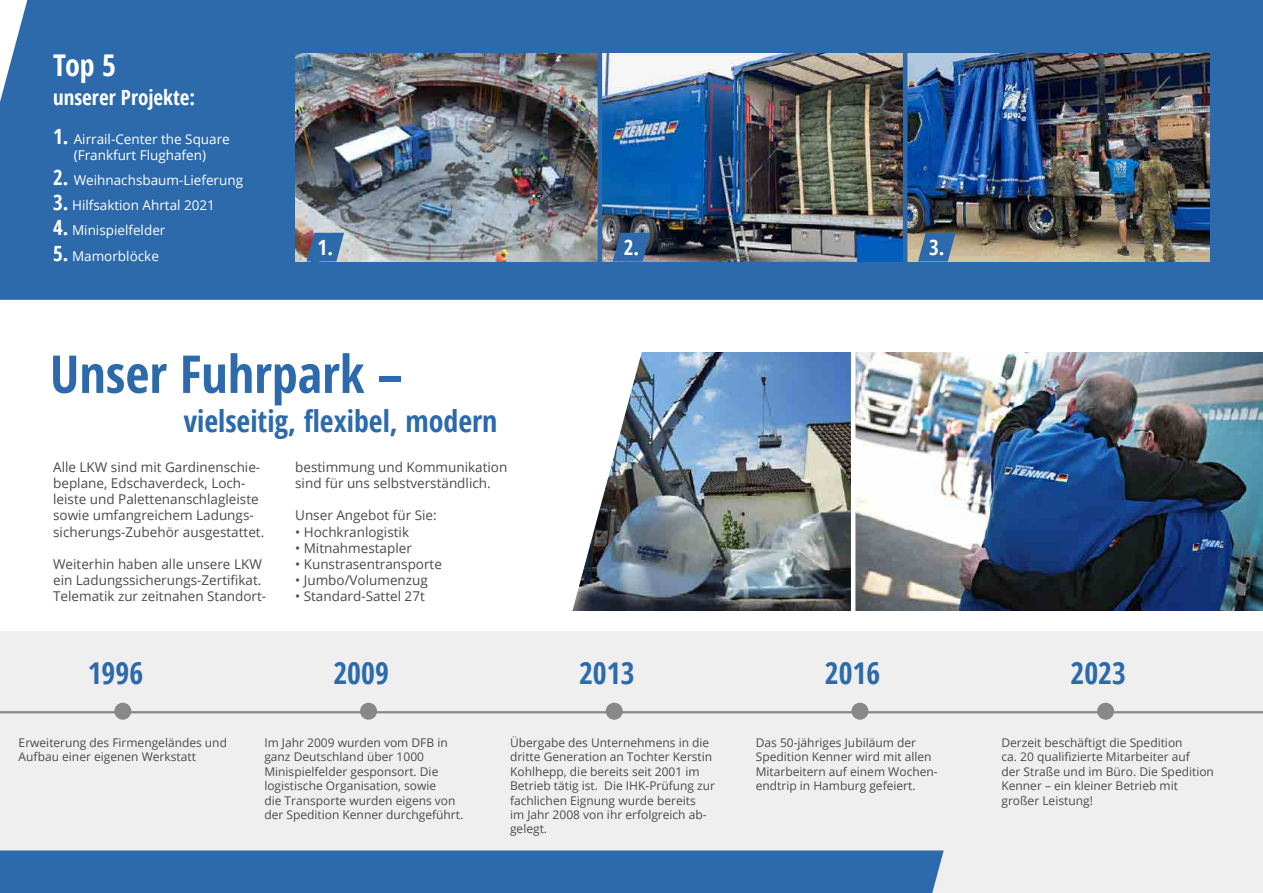
<style>
.page{position:relative;width:1263px;height:893px;background:#fff}
.page>*{position:absolute;margin:0;border:0;box-sizing:border-box;transform-origin:0 0}
.t1{font:700 condensed 52.2px "Open Sans";color:#2c6aab}
.t2{font:700 condensed 30px "Open Sans";color:#2c6aab}
.t3{font:700 condensed 30px "Open Sans";color:#fff}
.t4{font:700 condensed 21px "Open Sans";color:#fff}
.t5{font:13.5px/16.2px "Open Sans";color:#4a4a49}
.t6{font:13.5px/16.2px "Open Sans";color:#fff;text-align:center}
.t7{font:12px/14.4px "Open Sans";color:#4a4a49}
.s1{font-weight:700;font-stretch:condensed;font-size:21px}
</style>
<div class="page">
<img style="left:855px;top:352px;width:408px;height:258px">
<img style="left:648px;top:352px;width:203px;height:258px">
<div style="left:0;top:632px;width:1263px;height:261px;background:#efefef"></div>
<div style="left:114px;top:703px;width:17px;height:17px;background:#898888;border-radius:50%"></div>
<div style="left:360px;top:703px;width:17px;height:17px;background:#898888;border-radius:50%"></div>
<div style="left:606px;top:703px;width:17px;height:17px;background:#898888;border-radius:50%"></div>
<div style="left:851px;top:703px;width:17px;height:17px;background:#898888;border-radius:50%"></div>
<div style="left:1097px;top:703px;width:17px;height:17px;background:#898888;border-radius:50%"></div>
<hr style="left:0;top:711px;width:1263px;height:2px;background:#898888">
<img style="left:572px;top:352px;width:76px;height:259px">
<div style="left:0;top:850px;width:944px;height:43px;background:#2c6aab"></div>
<div style="left:0;top:0;width:1263px;height:300px;background:#2c6aab"></div>
<img style="left:296px;top:53px;width:302px;height:208px">
<img style="left:602px;top:53px;width:608px;height:208px">
<hr style="left:598px;top:44px;width:4px;height:224px;background:#2c6aab">
<hr style="left:903px;top:44px;width:4px;height:224px;background:#2c6aab">
<svg style="left:307px;top:233px;width:37px;height:28px"></svg>
<svg style="left:613px;top:233px;width:37px;height:28px"></svg>
<svg style="left:918px;top:233px;width:37px;height:28px"></svg>
<h2 class="t3" style="left:53px;top:44px;width:64px">Top 5</h2>
<h3 class="t4" style="left:53px;top:83px;width:144px">unserer Projekte:</h3>
<p class="t6" style="left:53px;top:130px;width:178px"><span class="s1">1.</span> Airrail-Center the Square (Frankfurt Flughafen)</p>
<p class="t6" style="left:53px;top:172px;width:191px"><span class="s1">2.</span> Weihnachsbaum-Lieferung</p>
<p class="t6" style="left:53px;top:197px;width:163px"><span class="s1">3.</span> Hilfsaktion Ahrtal 2021</p>
<p class="t6" style="left:53px;top:222px;width:114px"><span class="s1">4.</span> Minispielfelder</p>
<p class="t6" style="left:53px;top:247px;width:107px"><span class="s1">5.</span> Mamorblöcke</p>
<h3 class="t4" style="left:318px;top:233px;width:17px">1.</h3>
<h3 class="t4" style="left:624px;top:233px;width:17px">2.</h3>
<h3 class="t4" style="left:929px;top:233px;width:17px">3.</h3>
<h1 class="t1" style="left:50px;top:338px;width:354px">Unser Fuhrpark –</h1>
<h2 class="t2" style="left:184px;top:400px;width:315px">vielseitig, flexibel, modern</h2>
<p class="t5" style="left:53px;top:458px;width:213px">Alle LKW sind mit Gardinenschie&shy;beplane, Edschaverdeck, Loch&shy;leiste und Palettenanschlagleiste sowie umfangreichem Ladungs&shy;sicherungs-Zubehör ausgestattet.</p>
<p class="t5" style="left:53px;top:556px;width:215px">Weiterhin haben alle unsere LKW ein Ladungssicherungs-Zertifikat.<br>Telematik zur zeitnahen Standort-</p>
<p class="t5" style="left:295px;top:458px;width:214px">bestimmung und Kommunikation sind für uns selbstverständlich.</p>
<p class="t5" style="left:295px;top:507px;width:143px">Unser Angebot für Sie:</p>
<p class="t5" style="left:295px;top:523px;width:115px">• Hochkranlogistik</p>
<p class="t5" style="left:295px;top:539px;width:118px">• Mitnahmestapler</p>
<p class="t5" style="left:295px;top:556px;width:148px">• Kunstrasentransporte</p>
<p class="t5" style="left:295px;top:572px;width:134px">• Jumbo/Volumenzug</p>
<p class="t5" style="left:295px;top:588px;width:131px">• Standard-Sattel 27t</p>
<h2 class="t2" style="left:88px;top:652px;width:57px">1996</h2>
<h2 class="t2" style="left:333px;top:652px;width:57px">2009</h2>
<h2 class="t2" style="left:579px;top:652px;width:57px">2013</h2>
<h2 class="t2" style="left:825px;top:652px;width:57px">2016</h2>
<h2 class="t2" style="left:1070px;top:652px;width:57px">2023</h2>
<p class="t7" style="left:19px;top:735px;width:210px">Erweiterung des Firmengeländes und<br>Aufbau einer eigenen Werkstatt</p>
<p class="t7" style="left:264px;top:735px;width:200px">Im Jahr 2009 wurden vom DFB in ganz Deutschland über 1000<br>Minispielfelder gesponsort. Die logistische Organisation, sowie<br>die Transporte wurden eigens von der Spedition Kenner durchgeführt.</p>
<p class="t7" style="left:510px;top:735px;width:207px">Übergabe des Unternehmens in die dritte Generation an Tochter Kerstin<br>Kohlhepp, die bereits seit 2001 im<br>Betrieb tätig ist. Die IHK-Prüfung zur fachlichen Eignung wurde bereits<br>im Jahr 2008 von ihr erfolgreich ab&shy;gelegt.</p>
<p class="t7" style="left:756px;top:735px;width:182px">Das 50-jähriges Jubiläum der<br>Spedition Kenner wird mit allen<br>Mitarbeitern auf einem Wochen&shy;endtrip in Hamburg gefeiert.</p>
<p class="t7" style="left:1001px;top:735px;width:214px">Derzeit beschäftigt die Spedition<br>ca. 20 qualifizierte Mitarbeiter auf<br>der Straße und im Büro. Die Spedition<br>Kenner – ein kleiner Betrieb mit großer Leistung!</p>
</div>
